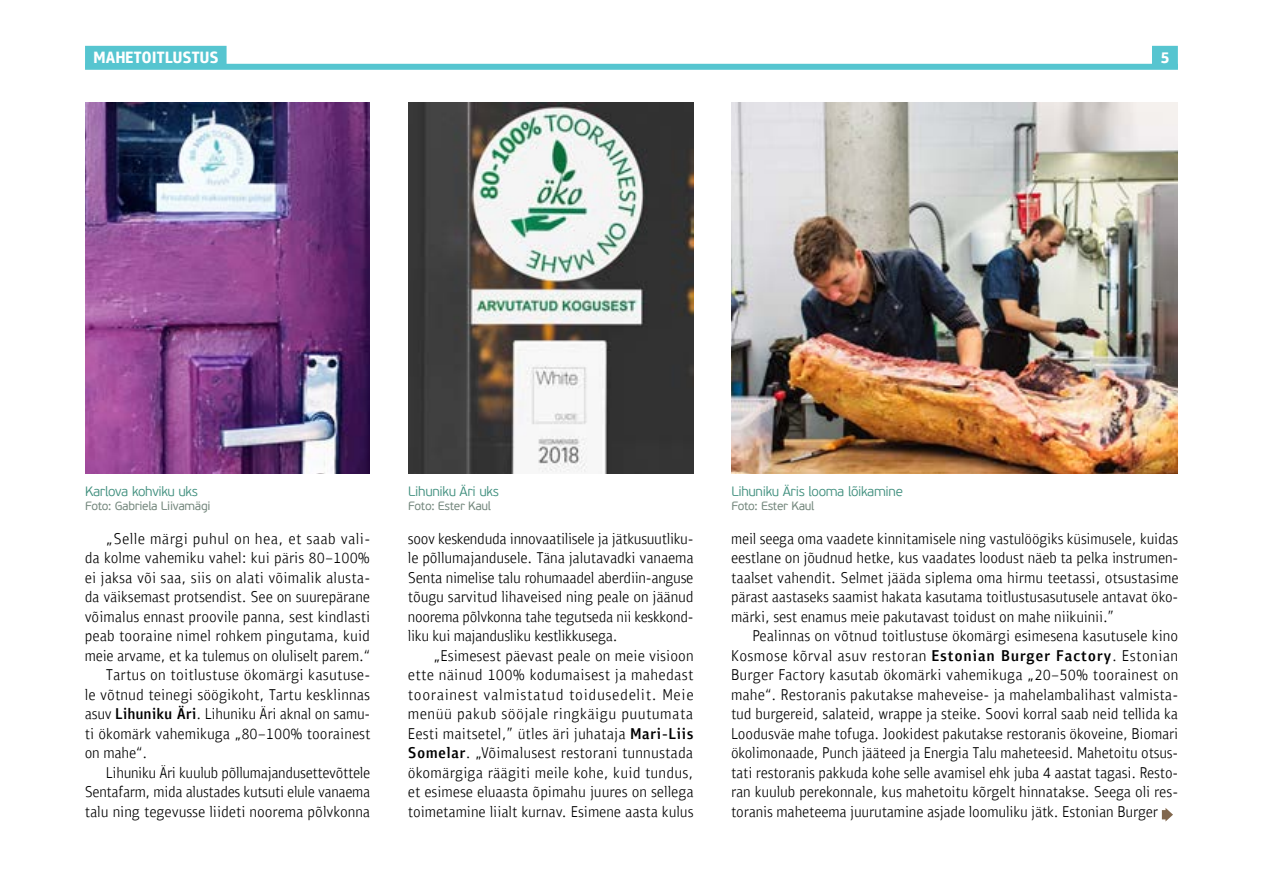
<style>
.page{position:relative;width:1263px;height:893px;background:#fff}
.page>*{position:absolute;margin:0;border:0;box-sizing:border-box;transform-origin:0 0}
.t1{font:300 15.75px "PF Bulletin Sans Pro";color:#000}
.t2{font:500 15.75px "PF Bulletin Sans Pro";color:#000}
.t3{font:300 13.5px "PF Beau Sans Pro";letter-spacing:-.025em;color:#408f7e}
.t4{font:12px "PF Beau Sans Pro";letter-spacing:-.025em;color:#76897f}
</style>
<div class="page">
<div style="left:85px;top:46px;width:142px;height:22px;background:#56c5d0"></div>
<div style="left:85px;top:64px;width:1093px;height:6px;background:#56c5d0"></div>
<div style="left:1152px;top:46px;width:26px;height:22px;background:#56c5d0"></div>
<img style="left:408px;top:103px;width:285px;height:370px">
<img style="left:731px;top:103px;width:447px;height:370px">
<img style="left:85px;top:103px;width:285px;height:370px">
<p class="t3" style="left:85px;top:484px;width:114px">Karlova kohviku uks</p>
<p class="t4" style="left:85px;top:499px;width:127px">Foto: Gabriela Liivamägi</p>
<p class="t1" style="left:201px;top:529px;width:50px">◆ ◆● □■</p>
<p class="t1" style="left:120px;top:568px;width:48px">▲ ❖ ▲</p>
<p class="t1" style="left:191px;top:568px;width:85px">▲▲ □■ ●▼ ❖</p>
<p class="t1" style="left:307px;top:568px;width:51px">● ●◆▲▼</p>
<p class="t1" style="left:159px;top:588px;width:84px">▲▼ □▼▲ ■ ▲▼</p>
<p class="t1" style="left:277px;top:588px;width:41px">□■ ▲◆◆</p>
<p class="t1" style="left:356px;top:588px;width:8px">■</p>
<p class="t1" style="left:85px;top:607px;width:148px">❖ ●◆▲ ■■ ▲▼ □□❖ ●</p>
<p class="t1" style="left:258px;top:607px;width:109px">■■ ▲ ▲▼ ■ ● ▲▼</p>
<p class="t1" style="left:119px;top:627px;width:66px">▼□□ ■ ■</p>
<p class="t1" style="left:279px;top:627px;width:30px">■ ◆▼</p>
<p class="t1" style="left:177px;top:646px;width:143px">▼ ▼◆● ◆▲ □■ □●◆● ▲ ●▼</p>
<p class="t1" style="left:126px;top:666px;width:106px">▼◆▲ □■ ▼□ ▼●◆▲▼◆▲</p>
<p class="t1" style="left:323px;top:666px;width:35px">▲◆▼◆▲</p>
<p class="t1" style="left:85px;top:685px;width:89px">● ❖ ▼■◆ ▼ ■</p>
<p class="t1" style="left:198px;top:685px;width:63px">▲ □▼</p>
<p class="t1" style="left:289px;top:685px;width:82px">▼◆ ▲ ●■■ ▲</p>
<p class="t1" style="left:92px;top:705px;width:21px">▲◆❖</p>
<p class="t2" style="left:136px;top:705px;width:38px">◆■ ◆</p>
<p class="t1" style="left:223px;top:705px;width:34px">◆■ ◆</p>
<p class="t1" style="left:294px;top:705px;width:72px">■● □■ ▲ ◆</p>
<p class="t1" style="left:307px;top:724px;width:64px">▼□□ ■ ▲▼</p>
<p class="t1" style="left:124px;top:763px;width:33px">◆■ ◆</p>
<p class="t1" style="left:186px;top:763px;width:26px">◆◆●◆</p>
<p class="t1" style="left:236px;top:763px;width:15px">●●◆</p>
<p class="t1" style="left:279px;top:763px;width:86px">■◆▲▼▼❖▼▼●</p>
<p class="t1" style="left:193px;top:783px;width:22px">●◆▲▼</p>
<p class="t1" style="left:235px;top:783px;width:105px">▲ ◆▼▲◆▼ ●◆● ❖ ■</p>
<p class="t1" style="left:85px;top:802px;width:66px">▼ ●◆ ■■ ▼</p>
<p class="t1" style="left:172px;top:802px;width:42px">❖◆▲▲ ●</p>
<p class="t1" style="left:236px;top:802px;width:37px">▼ ■□□</p>
<p class="t1" style="left:323px;top:802px;width:41px">●❖ □■■</p>
<p class="t3" style="left:408px;top:484px;width:92px">Lihuniku Äri uks</p>
<p class="t4" style="left:408px;top:499px;width:84px">Foto: Ester Kaul</p>
<p class="t1" style="left:408px;top:529px;width:85px">▲□□❖ ▲ ■ ◆</p>
<p class="t1" style="left:514px;top:529px;width:75px">■■□❖ ▼●▲ ●</p>
<p class="t1" style="left:623px;top:529px;width:66px">▼ ◆▲◆◆▼● ◆</p>
<p class="t1" style="left:408px;top:549px;width:45px">● ●●◆</p>
<p class="t1" style="left:482px;top:549px;width:40px">■◆▲●</p>
<p class="t1" style="left:550px;top:549px;width:61px">■ ●◆▼ ❖</p>
<p class="t1" style="left:423px;top:568px;width:31px">■▼ ■</p>
<p class="t1" style="left:475px;top:568px;width:78px">●▲ ▼●◆ □◆</p>
<p class="t1" style="left:591px;top:568px;width:4px">●</p>
<p class="t1" style="left:639px;top:568px;width:49px">■ ■◆▲</p>
<p class="t1" style="left:408px;top:588px;width:178px">▼◆◆ ▲ ❖▼◆ ● ❖ ▲ ■■</p>
<p class="t1" style="left:619px;top:588px;width:31px">● □■</p>
<p class="t1" style="left:408px;top:607px;width:23px">■□□</p>
<p class="t1" style="left:478px;top:607px;width:54px">●❖ □■■ ▼</p>
<p class="t1" style="left:555px;top:607px;width:38px">▼ ◆▼▲</p>
<p class="t1" style="left:617px;top:607px;width:65px">■ ▲ □■</p>
<p class="t1" style="left:408px;top:627px;width:40px">● ◆ ◆</p>
<p class="t1" style="left:482px;top:627px;width:110px">■ ◆▲● ◆ ▲▼● ◆▲</p>
<p class="t1" style="left:448px;top:646px;width:54px">▲ ▲▲▼</p>
<p class="t1" style="left:528px;top:646px;width:26px">❖ ▲▼</p>
<p class="t1" style="left:580px;top:646px;width:31px">● □■</p>
<p class="t1" style="left:649px;top:646px;width:45px">❖▲□□■</p>
<p class="t1" style="left:416px;top:666px;width:60px">▼▼ ■ ■◆</p>
<p class="t1" style="left:585px;top:666px;width:26px">▲ ▲▼</p>
<p class="t1" style="left:408px;top:685px;width:23px">▼□□</p>
<p class="t1" style="left:450px;top:685px;width:163px">■ ▲▼ ❖ ● ▲▼ ▼◆ ▼□ ◆▲</p>
<p class="t1" style="left:428px;top:705px;width:25px">■✓✓</p>
<p class="t1" style="left:609px;top:705px;width:52px">◆ ◆◆▼◆</p>
<p class="t1" style="left:466px;top:724px;width:83px">▼▲ ▼ ● ✓▼● ▲</p>
<p class="t1" style="left:520px;top:744px;width:152px">●◆▲ ▲▼ ▲▼□ ■ ▼◆■■◆▲▼</p>
<p class="t1" style="left:521px;top:763px;width:68px">▼ ● □</p>
<p class="t1" style="left:621px;top:763px;width:69px">◆ ▼◆■ ◆▲</p>
<p class="t1" style="left:460px;top:783px;width:62px">▲ ●◆ ▲▼</p>
<p class="t1" style="left:579px;top:783px;width:94px">◆ ◆◆ ▲ □■ ▲ ●●</p>
<p class="t1" style="left:444px;top:802px;width:142px">▼ ■ ● ●▼ ◆■❖ ▲</p>
<p class="t1" style="left:607px;top:802px;width:88px">■ ▲▼ ◆●◆▲</p>
<p class="t3" style="left:731px;top:484px;width:173px">Lihuniku Äris looma lõikamine</p>
<p class="t4" style="left:731px;top:499px;width:84px">Foto: Ester Kaul</p>
<p class="t1" style="left:862px;top:529px;width:51px">▼ ■■▼</p>
<p class="t1" style="left:933px;top:529px;width:92px">▲ ● ■■ ❖ ▲▼◆●</p>
<p class="t1" style="left:1058px;top:529px;width:68px">▲ ✓▲ ◆▲ ●</p>
<p class="t1" style="left:745px;top:549px;width:101px">▲▼● ■ □■ ◆ ■◆</p>
<p class="t1" style="left:871px;top:549px;width:59px">▼ ◆▲ ❖</p>
<p class="t1" style="left:958px;top:549px;width:78px">▼ ▲ ●□□ ◆▲▼ ■</p>
<p class="t1" style="left:1116px;top:549px;width:58px">■▲▼ ◆ ■</p>
<p class="t1" style="left:731px;top:568px;width:54px">▼ ●▲▼ ❖</p>
<p class="t1" style="left:1036px;top:568px;width:121px">◆ ▼ ▼ ▲▲ □▼▲◆▲▼ ▲</p>
<p class="t1" style="left:758px;top:588px;width:81px">▲▼ ▲▼ ▲ ▲ ▲</p>
<p class="t1" style="left:910px;top:588px;width:49px">▼ ▲◆▼</p>
<p class="t1" style="left:986px;top:588px;width:187px">▼□ ▼●◆▲▼◆▲ ▲◆▼◆▲ ● ■▼ ❖ ▼ □</p>
<p class="t1" style="left:774px;top:607px;width:74px">▲ ▲▼ ■ ◆▲</p>
<p class="t1" style="left:905px;top:607px;width:111px">◆▼ ❖ ▲▼ ▼□ ◆▲▼ □■</p>
<p class="t1" style="left:1054px;top:607px;width:42px">■ ◆■</p>
<p class="t1" style="left:774px;top:627px;width:167px">● ■■ ▲ □■ ❖ ▼■◆ ▼□ ▼●◆▲▼◆▲</p>
<p class="t1" style="left:1022px;top:627px;width:50px">▲ ▲■</p>
<p class="t1" style="left:1097px;top:627px;width:44px">▲◆▼◆▲ ●</p>
<p class="t1" style="left:740px;top:646px;width:41px">□▲ □▲</p>
<p class="t1" style="left:814px;top:646px;width:206px">❖ ● ▲◆❖ ▲▼□ ■ ▲▼□■ ■ ◆</p>
<p class="t1" style="left:1130px;top:646px;width:49px">▲▼□■ ■</p>
<p class="t1" style="left:844px;top:666px;width:20px">▲◆▼</p>
<p class="t1" style="left:1093px;top:666px;width:86px">▼□□ ■ ▲▼ □■</p>
<p class="t1" style="left:796px;top:685px;width:51px">▲▼□ ■▲</p>
<p class="t1" style="left:873px;top:685px;width:34px">◆▼ ▲</p>
<p class="t1" style="left:1104px;top:685px;width:62px">▲▼ ❖ ● ▲▼</p>
<p class="t1" style="left:731px;top:705px;width:40px">▼◆ ◆</p>
<p class="t1" style="left:823px;top:705px;width:30px">▲●▼</p>
<p class="t1" style="left:994px;top:705px;width:75px">□□❖ □ ● ▲</p>
<p class="t1" style="left:1093px;top:705px;width:50px">■ ▼ ●●</p>
<p class="t1" style="left:738px;top:724px;width:44px">□□ ◆▲❖</p>
<p class="t1" style="left:835px;top:724px;width:26px">▼□◆</p>
<p class="t1" style="left:964px;top:724px;width:33px">◆▼ ▲</p>
<p class="t1" style="left:1019px;top:724px;width:99px">▲▼□ ■▲ □❖ ■</p>
<p class="t1" style="left:745px;top:744px;width:42px">□● □■</p>
<p class="t1" style="left:931px;top:744px;width:8px">■</p>
<p class="t1" style="left:1109px;top:744px;width:65px">▼□ ▼◆ □▼▲◆▲</p>
<p class="t1" style="left:768px;top:763px;width:48px">▲▼□ ■▲</p>
<p class="t1" style="left:846px;top:763px;width:102px">◆ □ ▲ ●● ❖</p>
<p class="t1" style="left:1018px;top:763px;width:84px">◆ ✔ ▲▼ ▼ ▼</p>
<p class="t1" style="left:1122px;top:763px;width:52px">▲ ▲▼□</p>
<p class="t1" style="left:744px;top:783px;width:46px">■ ◆◆●◆</p>
<p class="t1" style="left:833px;top:783px;width:34px">□■■ ●</p>
<p class="t1" style="left:939px;top:783px;width:31px">▼□ ▼◆</p>
<p class="t1" style="left:1007px;top:783px;width:72px">●▼ ■■ ▼ ▲</p>
<p class="t1" style="left:731px;top:802px;width:43px">▼□ ■▲</p>
<p class="t1" style="left:854px;top:802px;width:34px">◆◆ ◆▼</p>
<p class="t1" style="left:969px;top:802px;width:79px">●□□ ◆● ◆ ▼</p>
<p class="t1" style="left:1070px;top:802px;width:64px">▲▼□■ ■ ◆</p>
</div>
